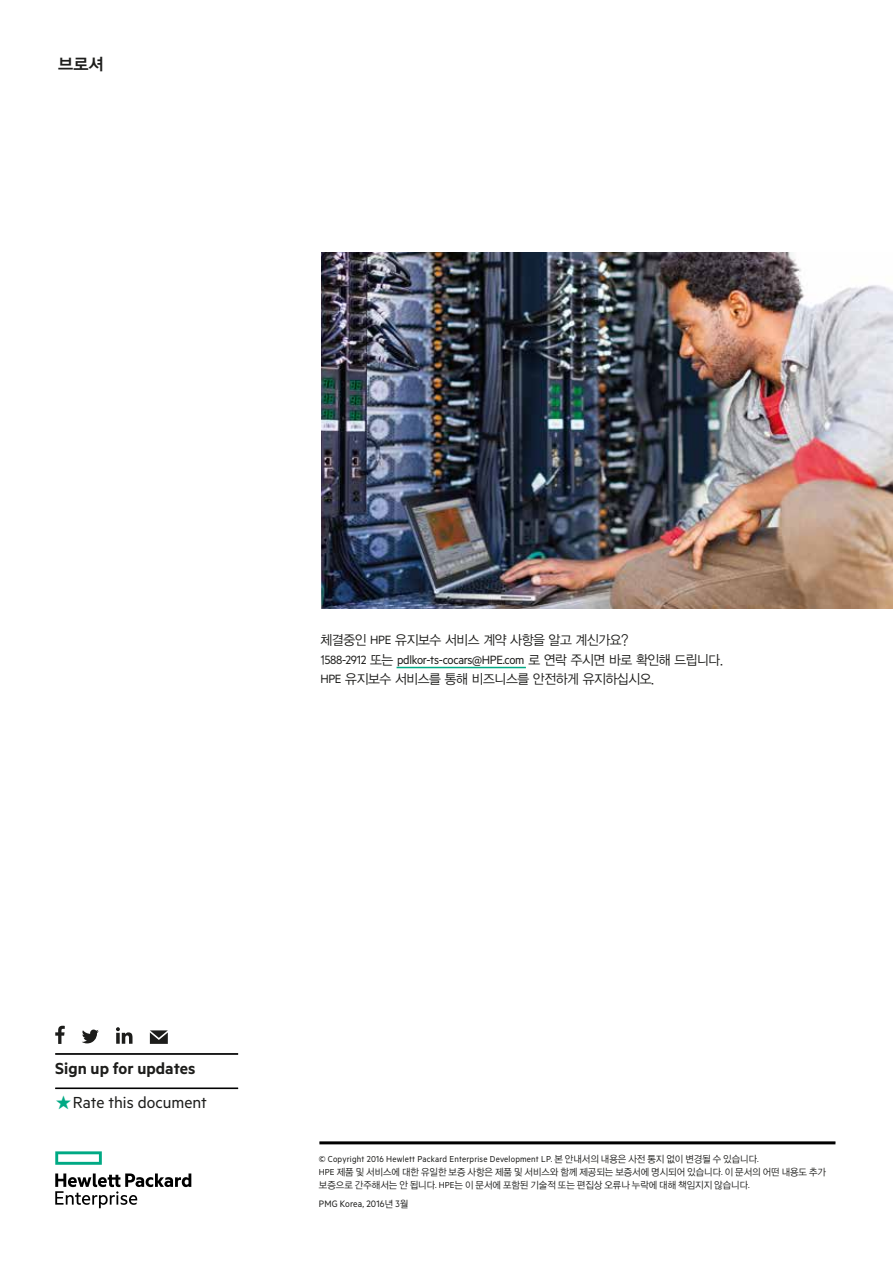
<style>
.page{position:relative;width:893px;height:1264px;background:#fff}
.page>*{position:absolute;margin:0;border:0;box-sizing:border-box;transform-origin:0 0}
.t1{font:18px "Metric";color:#1d1d1b}
.t2{font:600 18px "Metric";color:#1d1d1b}
.t3{font:16.5px "YDGO14";color:#1d1d1b}
.t4{font:13.5px "YDGO12";letter-spacing:-.03em;color:#1d1d1b;scale:.95 1}
.t5{font:13.5px "Metric";letter-spacing:-.025em;color:#1d1d1b;scale:.95 1}
.t6{font:10.5px "Metric";letter-spacing:.01em;color:#1d1d1b;scale:.94 1}
.t7{font:9.75px/12.8px "YDGO12";color:#1d1d1b;scale:.94 1}
.t8{font:9.75px "Metric";letter-spacing:.02em;color:#1d1d1b}
.s1{font-family:"Metric"}
.s2{font-family:"YDGO12"}
.s3{font-family:"Nanum Gothic OTF";color:#00a984}
.s4{font-family:"YDGO12";font-size:9.75px}
</style>
<div class="page">
<img style="left:322px;top:252px;width:571px;height:356px">
<hr style="left:319px;top:1141px;width:516px;height:3px;background:#010101">
<svg style="left:55px;top:1151px;width:47px;height:13px"></svg>
<svg style="left:55px;top:1173px;width:136px;height:34px"></svg>
<hr style="left:55px;top:1052px;width:183px;height:2px;background:#010101">
<hr style="left:55px;top:1087px;width:183px;height:1px;background:#010101">
<svg style="left:82px;top:1029px;width:17px;height:14px"></svg>
<svg style="left:55px;top:1025px;width:10px;height:18px"></svg>
<svg style="left:150px;top:1030px;width:18px;height:13px"></svg>
<svg style="left:116px;top:1027px;width:17px;height:16px"></svg>
<hr style="left:397px;top:666px;width:129px;height:2px;background:#00a984">
<h2 class="t3" style="left:58px;top:55px;width:47px">브로셔</h2>
<h3 class="t4" style="left:321px;top:633px;width:326px">체결중인 <span class="s1">HPE</span> 유지보수 서비스 계약 사항을 알고 계신가요?</h3>
<h3 class="t5" style="left:321px;top:651px;width:426px"><span class="s2">1</span>588-2912 <span class="s2">또는</span> pdlkor-ts-cocars@HPE.com <span class="s2">로 연락 주시면 바로 확인해 드립니다.</span></h3>
<h3 class="t4" style="left:321px;top:672px;width:353px"><span class="s1">HPE</span> 유지보수 서비스를 통해 비즈니스를 안전하게 유지하십시오.</h3>
<h1 class="t2" style="left:55px;top:1057px;width:142px">Sign up for updates</h1>
<h1 class="t1" style="left:55px;top:1091px;width:153px"><span class="s3">★</span>Rate this document</h1>
<p class="t8" style="left:319px;top:1153px;width:441px">© Copyright 2016 Hewlett Packard Enterprise Development LP. <span class="s2">본 안내서의 내용은 사전 통지 없이 변경될 수 있습니다</span>.</p>
<p class="t7" style="left:319px;top:1165px;width:541px"><span class="s1">HPE</span> 제품 및 서비스에 대한 유일한 보증 사항은 제품 및 서비스와 함께 제공되는 보증서에 명시되어 있습니다<span class="s1">.</span> 이 문서의 어떤 내용도 추가 보증으로 간주해서는 안 됩니다<span class="s1">. HPE</span>는 이 문서에 포함된 기술적 또는 편집상 오류나 누락에 대해 책임지지 않습니다<span class="s1">.</span></p>
<p class="t6" style="left:319px;top:1196px;width:96px">PMG Korea, 2016<span class="s4">년</span> 3<span class="s4">월</span></p>
</div>
